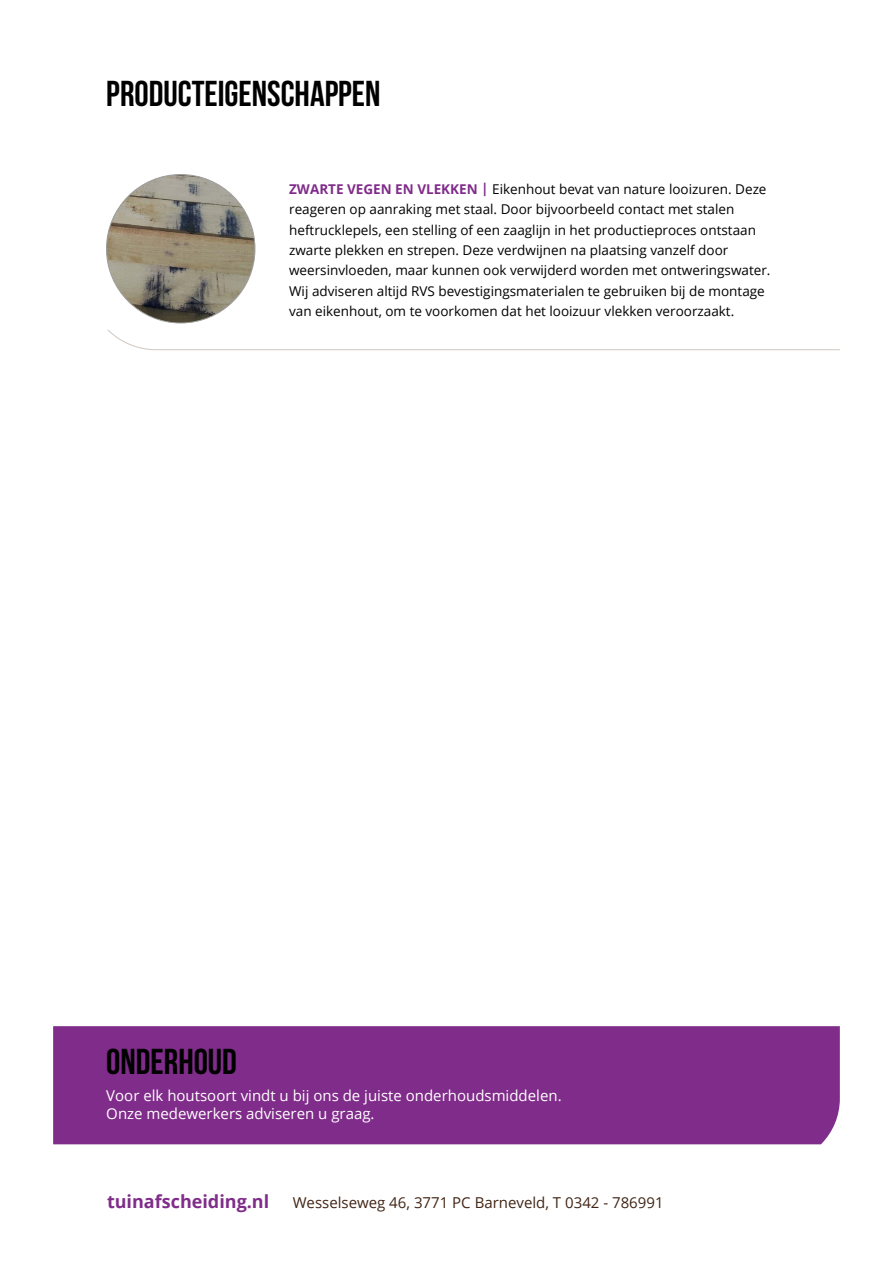
<style>
.page{position:relative;width:893px;height:1263px;background:#fff}
.page>*{position:absolute;margin:0;border:0;box-sizing:border-box;transform-origin:0 0}
.t1{font:700 36px "Bebas Neue";color:#000}
.t2{font:700 18px "Open Sans";color:#802c8a}
.t3{font:15px/18px "Open Sans";color:#fff}
.t4{font:15px "Open Sans";color:#412515}
.t5{font:13.5px/20.2px "Open Sans";color:#000}
.s1{font-weight:700;color:#802c8a}
</style>
<div class="page">
<img style="left:106px;top:175px;width:149px;height:148px;border-radius:74px">
<svg style="left:107px;top:329px;width:733px;height:21px"></svg>
<div style="left:53px;top:1026px;width:787px;height:118px;background:#802c8a"></div>
<h1 class="t1" style="left:106px;top:74px;width:276px">PRODUCTEIGENSCHAPPEN</h1>
<p class="t5" style="left:289px;top:179px;width:483px"><span class="s1">ZWARTE VEGEN EN VLEKKEN |</span> Eikenhout bevat van nature looizuren. Deze reageren op aanraking met staal. Door bijvoorbeeld contact met stalen heftrucklepels, een stelling of een zaaglijn in het productieproces ontstaan zwarte plekken en strepen. Deze verdwijnen na plaatsing vanzelf door weersinvloeden, maar kunnen ook verwijderd worden met ontweringswater.<br>Wij adviseren altijd RVS bevestigingsmaterialen te gebruiken bij de montage van eikenhout, om te voorkomen dat het looizuur vlekken veroorzaakt.</p>
<h1 class="t1" style="left:106px;top:1042px;width:132px">ONDERHOUD</h1>
<p class="t3" style="left:106px;top:1086px;width:457px">Voor elk houtsoort vindt u bij ons de juiste onderhoudsmiddelen.<br>Onze medewerkers adviseren u graag.</p>
<h2 class="t2" style="left:107px;top:1189px;width:164px">tuinafscheiding.nl</h2>
<p class="t4" style="left:293px;top:1192px;width:372px">Wesselseweg 46, 3771 PC Barneveld, T 0342 - 786991</p>
</div>
